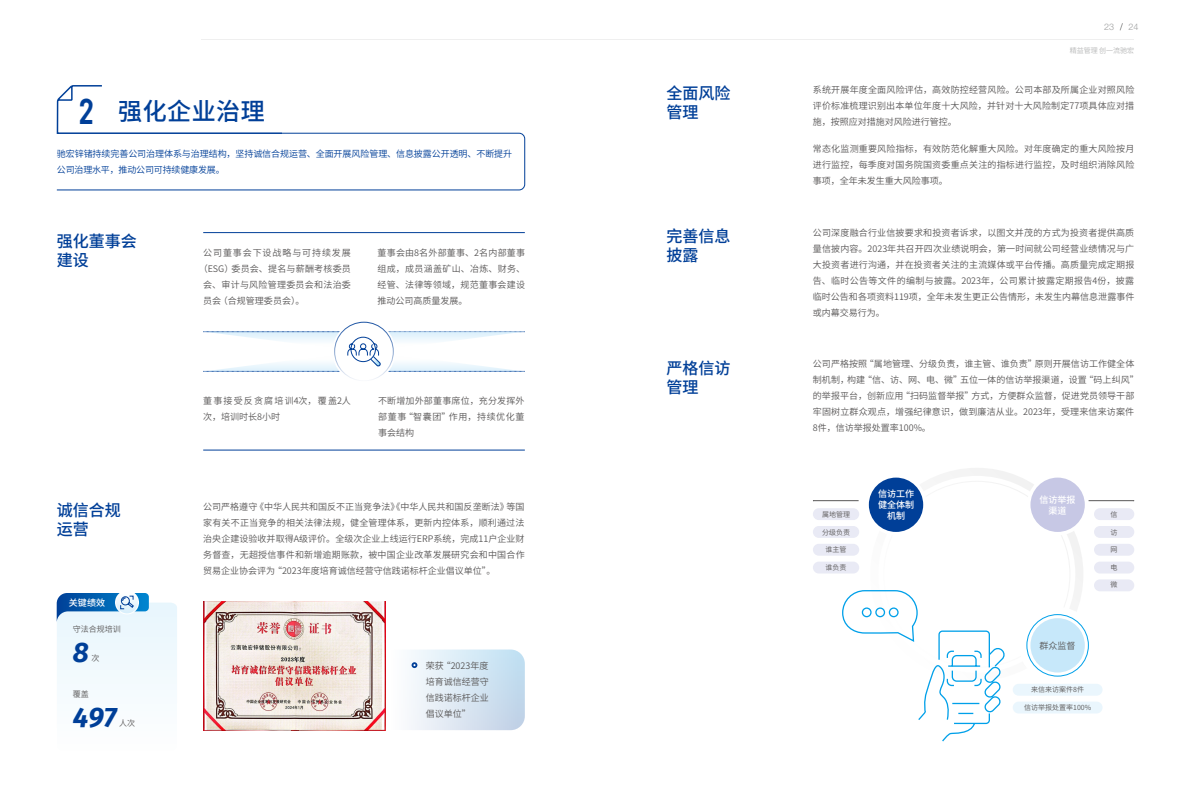
<style>
.page{position:relative;width:1191px;height:808px;background:#fff}
.page>*{position:absolute;margin:0;border:0;box-sizing:border-box;transform-origin:0 0}
.t1{font:italic 700 28px "Fira Sans";color:#003f98}
.t2{font:500 24px "Source Han Sans CN";letter-spacing:.02em;color:#003f98}
.t3{font:500 16px/19.2px "Source Han Sans CN";color:#003f98}
.t4{font:9px/16px "Source Han Sans CN";letter-spacing:.005em;color:#595757;text-align:justify}
.t5{font:9px/16px "Source Han Sans CN";letter-spacing:-.01em;color:#003f98}
.t6{font:500 9px/10.8px "Source Han Sans CN";color:#fff;text-align:center}
.t7{font:9px "Source Han Sans CN";letter-spacing:.025em;color:#595757}
.t8{font:9px "Source Han Sans CN";letter-spacing:.03em;color:#595757}
.t9{font:9px "Source Han Sans CN";letter-spacing:.1em;color:#595757}
.t10{font:300 9px "Helvetica Neue LT Std";color:#9fa0a0}
.t11{font:8px "Source Han Sans CN";color:#595757}
.t12{font:7px "Source Han Sans CN";color:#595757}
.t13{font:7px "Source Han Sans CN";color:#b5b6b6}
.s1{font-family:"Bebas";font-weight:400;font-size:28.6px}
</style>
<div class="page">
<div style="left:870px;top:468px;width:213px;height:213px;border:8px solid #efefef;border-radius:50%"></div>
<div style="left:813px;top:508px;width:46px;height:12px;background:#e9eaf5;border-radius:6px"></div>
<div style="left:813px;top:544px;width:46px;height:12px;background:#e9eaf5;border-radius:6px"></div>
<div style="left:813px;top:526px;width:46px;height:12px;background:#e9eaf5;border-radius:6px"></div>
<div style="left:813px;top:562px;width:46px;height:11px;background:#e9eaf5;border-radius:6px"></div>
<div style="left:1094px;top:508px;width:40px;height:12px;background:#e9eaf5;border-radius:6px"></div>
<div style="left:1012px;top:684px;width:90px;height:12px;background:#eaf6fd;border-radius:6px"></div>
<div style="left:1012px;top:702px;width:90px;height:11px;background:#eaf6fd;border-radius:6px"></div>
<div style="left:1094px;top:544px;width:40px;height:12px;background:#e9eaf5;border-radius:6px"></div>
<div style="left:1094px;top:526px;width:40px;height:12px;background:#e9eaf5;border-radius:6px"></div>
<div style="left:1094px;top:562px;width:40px;height:11px;background:#e9eaf5;border-radius:6px"></div>
<div style="left:1094px;top:579px;width:40px;height:12px;background:#e9eaf5;border-radius:6px"></div>
<svg style="left:56px;top:85px;width:469px;height:105px"></svg>
<hr style="left:203px;top:232px;width:322px;height:1px;background:#003f98">
<div style="left:1027px;top:474px;width:61px;height:61px;background:#fff;border-radius:50%"></div>
<svg style="left:1019px;top:607px;width:77px;height:77px"></svg>
<svg style="left:865px;top:474px;width:61px;height:61px"></svg>
<div style="left:1030px;top:478px;width:54px;height:54px;background:#c7c8e5;border-radius:50%"></div>
<div style="left:1030px;top:618px;width:54px;height:54px;background:#c7e8fa;border-radius:50%"></div>
<div style="left:869px;top:478px;width:54px;height:54px;background:#003f98;border-radius:50%"></div>
<div style="left:1026px;top:614px;width:62px;height:62px;border:1px solid #00a0e9;border-radius:50%"></div>
<hr style="left:1088px;top:500px;width:45px;height:1px;background:#595757">
<hr style="left:813px;top:500px;width:45px;height:1px;background:#595757">
<svg style="left:842px;top:589px;width:164px;height:153px"></svg>
<div style="left:888px;top:607px;width:10px;height:10px;border:1px solid #00a0e9;border-radius:50%"></div>
<div style="left:861px;top:607px;width:10px;height:10px;border:1px solid #00a0e9;border-radius:50%"></div>
<div style="left:875px;top:607px;width:10px;height:10px;border:1px solid #00a0e9;border-radius:50%"></div>
<hr style="left:203px;top:450px;width:322px;height:1px;background:#003f98">
<img style="left:203px;top:601px;width:183px;height:129px">
<svg style="left:355px;top:649px;width:170px;height:81px"></svg>
<svg style="left:57px;top:593px;width:120px;height:97px"></svg>
<svg style="left:203px;top:331px;width:322px;height:41px"></svg>
<hr style="left:202px;top:39px;width:932px;height:1px;background:#efefef">
<h2 class="t2" style="left:79px;top:98px;width:187px"><span class="s1">2</span> 强化企业治理</h2>
<p class="t5" style="left:57px;top:146px;width:457px">驰宏锌锗持续完善公司治理体系与治理结构，坚持诚信合规运营、全面开展风险管理、信息披露公开透明、不断提升公司治理水平，推动公司可持续健康发展。</p>
<h3 class="t3" style="left:57px;top:232px;width:81px">强化董事会建设</h3>
<p class="t9" style="left:203px;top:248px;width:149px">公司董事会下设战略与可持续发展</p>
<p class="t7" style="left:199px;top:264px;width:154px">（ESG）委员会、提名与薪酬考核委员</p>
<p class="t8" style="left:203px;top:280px;width:149px">会、审计与风险管理委员会和法治委</p>
<p class="t4" style="left:203px;top:293px;width:103px">员会（合规管理委员会）。</p>
<p class="t4" style="left:377px;top:245px;width:149px">董事会由8名外部董事、2名内部董事组成，成员涵盖矿山、冶炼、财务、经管、法律等领域，规范董事会建设推动公司高质量发展。</p>
<p class="t4" style="left:203px;top:393px;width:149px">董事接受反贪腐培训4次，覆盖2人次，培训时长8小时</p>
<p class="t4" style="left:378px;top:393px;width:148px">不断增加外部董事席位，充分发挥外部董事“智囊团”作用，持续优化董事会结构</p>
<p class="t10" style="left:1104px;top:21px;width:12px">23</p>
<p class="t10" style="left:1128px;top:21px;width:12px">24</p>
<p class="t13" style="left:1069px;top:47px;width:66px">精益管理 创一流驰宏</p>
<h3 class="t3" style="left:666px;top:84px;width:65px">全面风险管理</h3>
<p class="t4" style="left:813px;top:82px;width:323px">系统开展年度全面风险评估，高效防控经营风险。公司本部及所属企业对照风险评价标准梳理识别出本单位年度十大风险，并针对十大风险制定77项具体应对措施，按照应对措施对风险进行管控。</p>
<p class="t4" style="left:813px;top:141px;width:323px">常态化监测重要风险指标，有效防范化解重大风险。对年度确定的重大风险按月进行监控，每季度对国务院国资委重点关注的指标进行监控，及时组织消除风险事项，全年未发生重大风险事项。</p>
<h3 class="t3" style="left:666px;top:227px;width:65px">完善信息披露</h3>
<p class="t4" style="left:813px;top:225px;width:323px">公司深度融合行业信披要求和投资者诉求，以图文并茂的方式为投资者提供高质量信披内容。2023年共召开四次业绩说明会，第一时间就公司经营业绩情况与广大投资者进行沟通，并在投资者关注的主流媒体或平台传播。高质量完成定期报告、临时公告等文件的编制与披露。2023年，公司累计披露定期报告4份，披露临时公告和各项资料119项，全年未发生更正公告情形，未发生内幕信息泄露事件或内幕交易行为。</p>
<h3 class="t3" style="left:666px;top:358px;width:65px">严格信访管理</h3>
<p class="t4" style="left:813px;top:356px;width:327px;text-align:left">公司严格按照“属地管理、分级负责，谁主管、谁负责”原则开展信访工作健全体制机制，构建“信、访、网、电、微”五位一体的信访举报渠道，设置“码上纠风”的举报平台，创新应用“扫码监督举报”方式，方便群众监督，促进党员领导干部牢固树立群众观点，增强纪律意识，做到廉洁从业。2023年，受理来信来访案件8件，信访举报处置率100%。</p>
<p class="t6" style="left:878px;top:489px;width:37px;text-align:left">信访工作健全体制</p>
<p class="t6" style="left:1039px;top:494px;width:37px">信访举报渠道</p>
<p class="t4" style="left:203px;top:498px;width:323px">公司严格遵守《中华人民共和国反不正当竞争法》《中华人民共和国反垄断法》等国家有关不正当竞争的相关法律法规，健全管理体系，更新内控体系，顺利通过法治央企建设验收并取得A级评价。全级次企业上线运行ERP系统，完成11户企业财务督查，无超授信事件和新增逾期账款，被中国企业改革发展研究会和中国合作贸易企业协会评为“2023年度培育诚信经营守信践诺标杆企业倡议单位”。</p>
<h3 class="t3" style="left:57px;top:501px;width:65px">诚信合规</h3>
<p class="t6" style="left:887px;top:510px;width:19px">机制</p>
<h3 class="t3" style="left:57px;top:520px;width:33px">运营</h3>
<p class="t12" style="left:822px;top:510px;width:29px">属地管理</p>
<p class="t12" style="left:825px;top:546px;width:22px">谁主管</p>
<p class="t12" style="left:1110px;top:546px;width:8px">网</p>
<p class="t12" style="left:1110px;top:510px;width:8px">信</p>
<p class="t12" style="left:822px;top:528px;width:29px">分级负责</p>
<p class="t12" style="left:1110px;top:528px;width:8px">访</p>
<p class="t12" style="left:825px;top:564px;width:22px">谁负责</p>
<p class="t12" style="left:1110px;top:564px;width:8px">电</p>
<p class="t12" style="left:1110px;top:580px;width:8px">微</p>
<p class="t6" style="left:69px;top:597px;width:38px">关键绩效</p>
<p class="t11" style="left:73px;top:625px;width:49px">守法合规培训</p>
<h1 class="t1" style="left:73px;top:629px;width:17px">8</h1>
<p class="t11" style="left:91px;top:654px;width:9px">次</p>
<p class="t11" style="left:73px;top:689px;width:17px">覆盖</p>
<h1 class="t1" style="left:73px;top:694px;width:45px">497</h1>
<p class="t11" style="left:119px;top:718px;width:17px">人次</p>
<p class="t4" style="left:426px;top:657px;width:64px">荣获“2023年度培育诚信经营守信践诺标杆企业倡议单位”</p>
<p class="t4" style="left:1039px;top:638px;width:37px">群众监督</p>
<p class="t12" style="left:1031px;top:686px;width:54px">来信来访案件8件</p>
<p class="t12" style="left:1024px;top:704px;width:68px">信访举报处置率100%</p>
</div>
